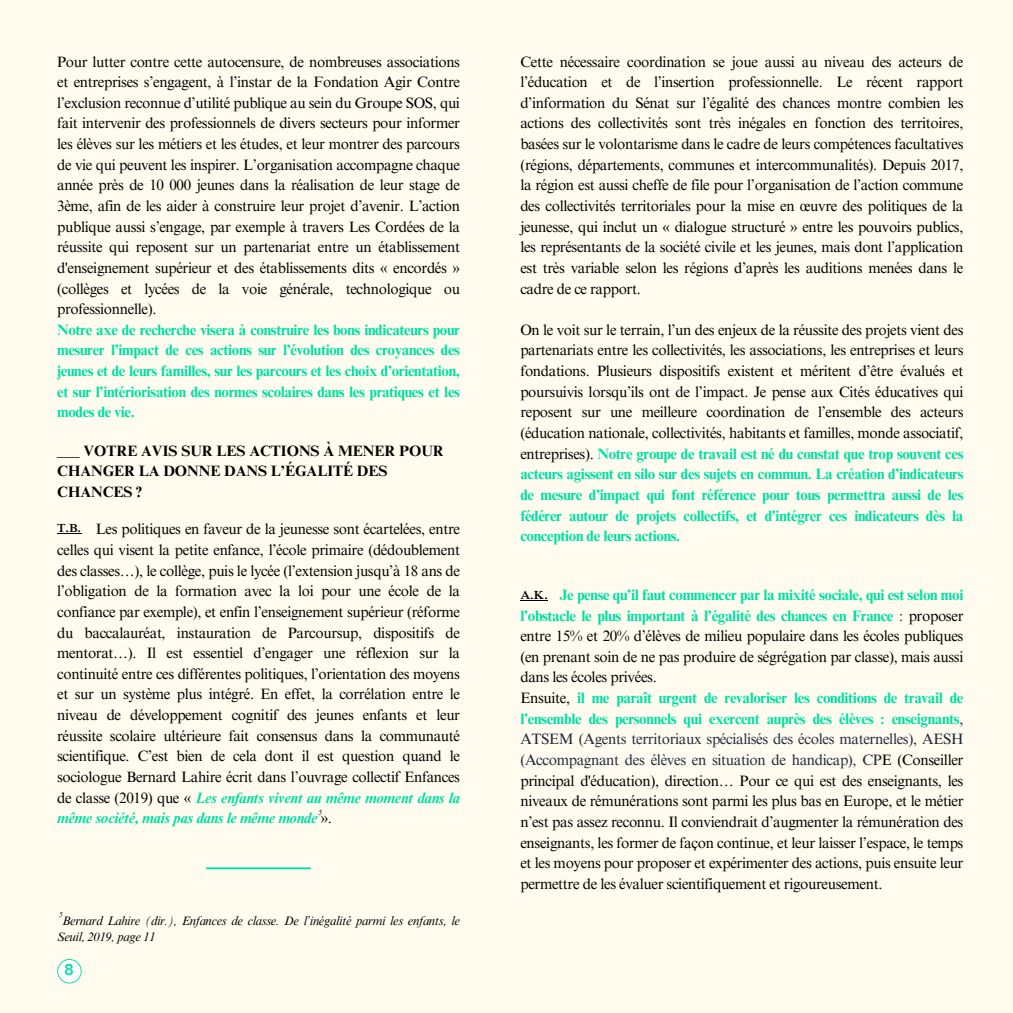
<style>
.page{position:relative;width:1013px;height:1013px;background:#fff}
.page>*{position:absolute;margin:0;border:0;box-sizing:border-box;transform-origin:0 0}
.t1{font:700 15.62px "DM Sans";color:#00dfa2}
.t2{font:15px/20.6px "Times NRMT Pro";letter-spacing:-.025em;color:#000;text-align:justify}
.t3{font:700 15px/20.6px "Times NRMT Pro";color:#000}
.t4{font:italic 12.5px/16.9px "Times NRMT Pro";letter-spacing:-.025em;color:#000}
.t5{font:600 12px "Times NRMT Pro";color:#000}
.t6{font:italic 7.5px "Times NRMT Pro";color:#000}
.s1{font-weight:700;color:#00dfa2}
.s2{font-weight:700;font-style:italic;color:#00dfa2}
.s3{color:#212a3e}
</style>
<div class="page">
<div style="left:0;top:0;width:1012px;height:1012px;background:#fffcef"></div>
<svg style="left:57px;top:959px;width:25px;height:24px"></svg>
<svg style="left:520px;top:600px;width:28px;height:1px"></svg>
<svg style="left:57px;top:533px;width:24px;height:1px"></svg>
<hr style="left:206px;top:867px;width:105px;height:2px;background:#00dfa2">
<h1 class="t2" style="left:57px;top:53px;width:404px;text-align:left">Pour lutter contre cette autocensure, de nombreuses associations et entreprises s’engagent, à l’instar de la Fondation Agir Contre l’exclusion reconnue d’utilité publique au sein du Groupe SOS, qui fait intervenir des professionnels de divers secteurs pour informer les élèves sur les métiers et les études, et leur montrer des parcours de vie qui peuvent les inspirer. L’organisation accompagne chaque année près de 10 000 jeunes dans la réalisation de leur stage de 3ème, afin de les aider à construire leur projet d’avenir. L’action publique aussi s’engage, par exemple à travers Les Cordées de la réussite qui reposent sur un partenariat entre un établissement d'enseignement supérieur et des établissements dits « encordés » (collèges et lycées de la voie générale, technologique ou professionnelle).<br><span class="s1">Notre axe de recherche visera à construire les bons indicateurs pour mesurer l’impact de ces actions sur l’évolution des croyances des jeunes et de leurs familles, sur les parcours et les choix d’orientation, et sur l’intériorisation des normes scolaires dans les pratiques et les modes de vie.</span></h1>
<h3 class="t3" style="left:57px;top:442px;width:388px">___ VOTRE AVIS SUR LES ACTIONS À MENER POUR<br>CHANGER LA DONNE DANS L’ÉGALITÉ DES<br>CHANCES ?</h3>
<h2 class="t2" style="left:57px;top:521px;width:404px;text-indent:39px">Les politiques en faveur de la jeunesse sont écartelées, entre celles qui visent la petite enfance, l’école primaire (dédoublement des classes…), le collège, puis le lycée (l’extension jusqu’à 18 ans de l’obligation de la formation avec la loi pour une école de la confiance par exemple), et enfin l’enseignement supérieur (réforme du baccalauréat, instauration de Parcoursup, dispositifs de mentorat…). Il est essentiel d’engager une réflexion sur la continuité entre ces différentes politiques, l’orientation des moyens et sur un système plus intégré. En effet, la corrélation entre le niveau de développement cognitif des jeunes enfants et leur réussite scolaire ultérieure fait consensus dans la communauté scientifique. C’est bien de cela dont il est question quand le sociologue Bernard Lahire écrit dans l’ouvrage collectif Enfances de classe (2019) que « <span class="s2">Les enfants vivent au même moment dans la même société, mais pas dans le même monde</span> ».</h2>
<h3 class="t5" style="left:57px;top:523px;width:26px">T.B.</h3>
<p class="t6" style="left:318px;top:809px;width:5px">5</p>
<p class="t6" style="left:59px;top:911px;width:5px">5</p>
<p class="t4" style="left:57px;top:913px;width:404px;text-indent:5px">Bernard Lahire (dir.), Enfances de classe. De l’inégalité parmi les enfants, le<br>Seuil, 2019, page 11</p>
<h2 class="t1" style="left:64px;top:959px;width:11px">8</h2>
<p class="t2" style="left:520px;top:53px;width:444px">Cette nécessaire coordination se joue aussi au niveau des acteurs de l’éducation et de l’insertion professionnelle. Le récent rapport d’information du Sénat sur l’égalité des chances montre combien les actions des collectivités sont très inégales en fonction des territoires, basées sur le volontarisme dans le cadre de leurs compétences facultatives (régions, départements, communes et intercommunalités). Depuis 2017, la région est aussi cheffe de file pour l’organisation de l’action commune des collectivités territoriales pour la mise en œuvre des politiques de la jeunesse, qui inclut un « dialogue structuré » entre les pouvoirs publics, les représentants de la société civile et les jeunes, mais dont l’application est très variable selon les régions d’après les auditions menées dans le cadre de ce rapport.</p>
<h2 class="t2" style="left:520px;top:321px;width:444px">On le voit sur le terrain, l’un des enjeux de la réussite des projets vient des partenariats entre les collectivités, les associations, les entreprises et leurs fondations. Plusieurs dispositifs existent et méritent d’être évalués et poursuivis lorsqu’ils ont de l’impact. Je pense aux Cités éducatives qui reposent sur une meilleure coordination de l’ensemble des acteurs (éducation nationale, collectivités, habitants et familles, monde associatif, entreprises). <span class="s1">Notre groupe de travail est né du constat que trop souvent ces acteurs agissent en silo sur des sujets en commun. La création d’indicateurs de mesure d’impact qui font référence pour tous permettra aussi de les fédérer autour de projets collectifs, et d’intégrer ces indicateurs dès la conception de leurs actions.</span></h2>
<h2 class="t2" style="left:520px;top:586px;width:444px;text-align:left;text-indent:39px"><span class="s1">Je pense qu’il faut commencer par la mixité sociale, qui est selon moi l’obstacle le plus important à l’égalité des chances en France</span> <span class="s3">:</span> proposer entre 15% et 20% d’élèves de milieu populaire dans les écoles publiques (en prenant soin de ne pas produire de ségrégation par classe), mais aussi dans les écoles privées.<br>Ensuite, <span class="s1">il me paraît urgent de revaloriser les conditions de travail de l’ensemble des personnels qui exercent auprès des élèves : enseignants</span><span class="s3">, ATSEM (Agents territoriaux spécialisés des écoles maternelles), AESH (Accompagnant des élèves en situation de handicap), CP</span>E (Conseiller principal d'éducation), direction… Pour ce qui est des enseignants, les niveaux de rémunérations sont parmi les plus bas en Europe, et le métier n’est pas assez reconnu. Il conviendrait d’augmenter la rémunération des enseignants, les former de façon continue, et leur laisser l’espace, le temps et les moyens pour proposer et expérimenter des actions, puis ensuite leur permettre de les évaluer scientifiquement et rigoureusement.</h2>
<h2 class="t5" style="left:520px;top:590px;width:29px">A.K.</h2>
</div>
